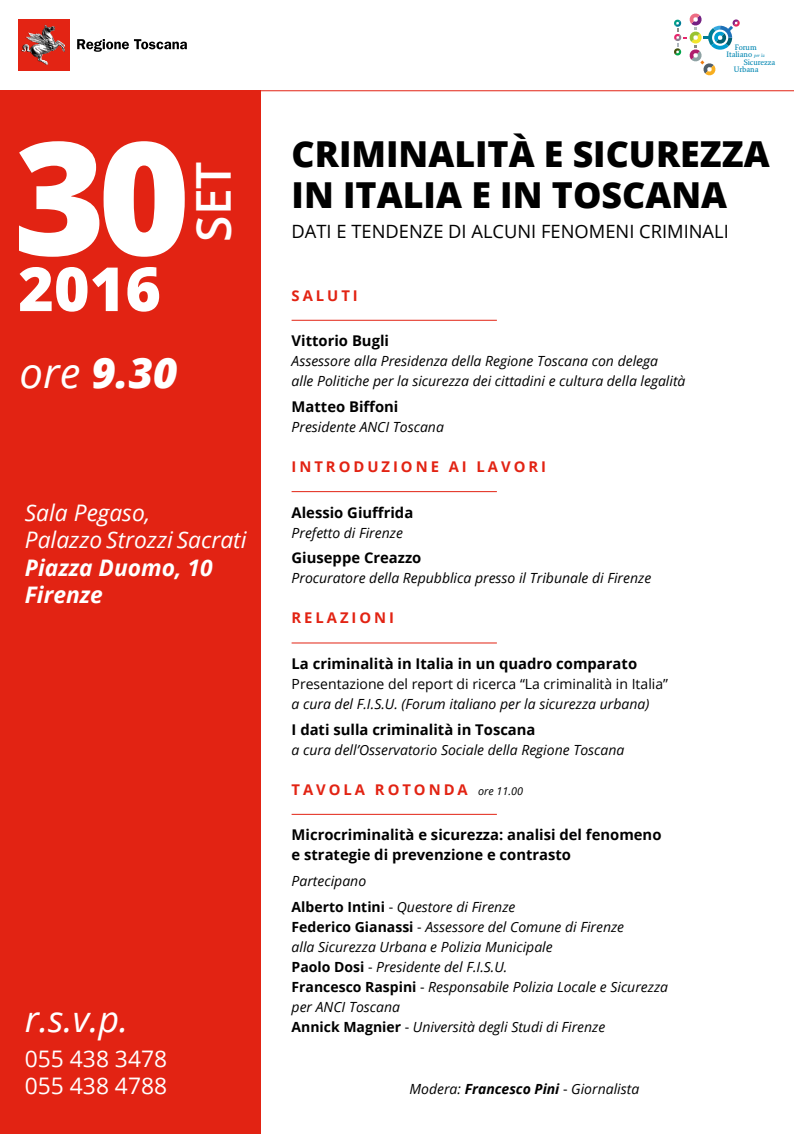
<style>
.page{position:relative;width:794px;height:1134px;background:#fff}
.page>*{position:absolute;margin:0;border:0;box-sizing:border-box;transform-origin:0 0}
.t1{font:800 157.44px "Open Sans";color:#fff}
.t2{font:800 60.88px "Open Sans";color:#fff}
.t3{font:600 48px "Open Sans";color:#fff}
.t4{font:italic 800 42px "Open Sans";color:#fff}
.t5{font:italic 36px "Open Sans";color:#fff}
.t6{font:800 35.76px "Open Sans";color:#000}
.t7{font:italic 22.8px "Open Sans";color:#fff}
.t8{font:italic 700 22.8px "Open Sans";color:#fff}
.t9{font:22.8px "Open Sans";color:#fff}
.t10{font:18.32px "Open Sans";color:#000}
.t11{font:700 14.8px "Open Sans";color:#000}
.t12{font:700 14.8px "Open Sans";letter-spacing:.2em;color:#e22313}
.t13{font:italic 14px/20px "Open Sans";color:#000}
.t14{font:14px "Open Sans";color:#000}
.t15{font:italic 10.8px "Open Sans";color:#000}
.t16{font:600 7.52px/7.2px "Fresco Pro";color:#0086b1;text-align:center}
.s1{font-weight:400}
.s2{font-weight:400;font-style:italic;font-size:4.52px}
.s3{font-weight:700;font-style:normal}
.s4{font-style:normal}
.s5{font-weight:700}
</style>
<div class="page">
<div style="left:0;top:90px;width:261px;height:1044px;background:#e22313"></div>
<hr style="left:291px;top:320px;width:206px;height:1px;background:#e22313">
<hr style="left:291px;top:491px;width:206px;height:1px;background:#e22313">
<hr style="left:291px;top:643px;width:206px;height:1px;background:#e22313">
<hr style="left:291px;top:814px;width:206px;height:1px;background:#e22313">
<div style="left:18px;top:19px;width:52px;height:52px;background:#e32414"></div>
<img style="left:21px;top:24px;width:45px;height:41px">
<svg style="left:77px;top:39px;width:110px;height:13px"></svg>
<svg style="left:674px;top:14px;width:66px;height:61px"></svg>
<hr style="left:0;top:90px;width:794px;height:1px;background:#e22313">
<p class="t1" style="left:14px;top:78px;width:178px">30</p>
<h2 class="t2" style="left:18px;top:243px;width:144px">2016</h2>
<p class="t3" style="left:181px;top:242px;width:82px;rotate:-90deg">SET</p>
<p class="t4" style="left:20px;top:340px;width:159px"><span class="s1">ore</span> 9.30</p>
<p class="t7" style="left:25px;top:497px;width:127px">Sala Pegaso,</p>
<p class="t7" style="left:25px;top:524px;width:223px">Palazzo Strozzi Sacrati</p>
<p class="t8" style="left:25px;top:551px;width:189px">Piazza Duomo, 10</p>
<p class="t8" style="left:25px;top:579px;width:80px">Firenze</p>
<p class="t5" style="left:25px;top:994px;width:105px">r.s.v.p.</p>
<p class="t9" style="left:25px;top:1043px;width:144px">055 438 3478</p>
<p class="t9" style="left:25px;top:1070px;width:144px">055 438 4788</p>
<p class="t16" style="left:726px;top:43px;width:40px">Forum<br>Italiano <span class="s2">per la</span></p>
<p class="t16" style="left:733px;top:58px;width:43px;text-align:left;text-indent:10px">Sicurezza<br>Urbana</p>
<p class="t6" style="left:291px;top:127px;width:479px">CRIMINALITÀ E SICUREZZA</p>
<p class="t6" style="left:291px;top:168px;width:437px">IN ITALIA E IN TOSCANA</p>
<p class="t10" style="left:291px;top:218px;width:439px">DATI E TENDENZE DI ALCUNI FENOMENI CRIMINALI</p>
<p class="t12" style="left:291px;top:285px;width:68px">SALUTI</p>
<p class="t11" style="left:291px;top:330px;width:99px">Vittorio Bugli</p>
<p class="t13" style="left:291px;top:351px;width:368px">Assessore alla Presidenza della Regione Toscana con delega</p>
<p class="t13" style="left:291px;top:371px;width:395px">alle Politiche per la sicurezza dei cittadini e cultura della legalità</p>
<p class="t11" style="left:291px;top:396px;width:108px">Matteo Biffoni</p>
<p class="t13" style="left:291px;top:417px;width:154px">Presidente ANCI Toscana</p>
<p class="t12" style="left:291px;top:456px;width:256px">INTRODUZIONE AI LAVORI</p>
<p class="t11" style="left:291px;top:502px;width:123px">Alessio Giuffrida</p>
<p class="t13" style="left:291px;top:522px;width:113px">Prefetto di Firenze</p>
<p class="t11" style="left:291px;top:547px;width:131px">Giuseppe Creazzo</p>
<p class="t13" style="left:291px;top:568px;width:361px">Procuratore della Repubblica presso il Tribunale di Firenze</p>
<p class="t12" style="left:291px;top:607px;width:104px">RELAZIONI</p>
<p class="t11" style="left:291px;top:653px;width:347px">La criminalità in Italia in un quadro comparato</p>
<p class="t14" style="left:291px;top:674px;width:378px">Presentazione del report di ricerca “La criminalità in Italia”</p>
<p class="t13" style="left:291px;top:694px;width:359px">a cura del F.I.S.U. (Forum italiano per la sicurezza urbana)</p>
<p class="t11" style="left:291px;top:719px;width:245px">I dati sulla criminalità in Toscana</p>
<p class="t13" style="left:291px;top:739px;width:334px">a cura dell’Osservatorio Sociale della Regione Toscana</p>
<p class="t12" style="left:291px;top:779px;width:178px">TAVOLA ROTONDA</p>
<p class="t11" style="left:291px;top:824px;width:371px">Microcriminalità e sicurezza: analisi del fenomeno</p>
<p class="t11" style="left:291px;top:844px;width:281px">e strategie di prevenzione e contrasto</p>
<p class="t13" style="left:291px;top:871px;width:76px">Partecipano</p>
<p class="t13" style="left:291px;top:896px;width:225px"><span class="s3">Alberto Intini</span> <span class="s4">-</span> Questore di Firenze</p>
<p class="t13" style="left:291px;top:916px;width:334px"><span class="s3">Federico Gianassi</span> <span class="s4">-</span> Assessore del Comune di Firenze</p>
<p class="t13" style="left:291px;top:936px;width:263px">alla Sicurezza Urbana e Polizia Municipale</p>
<p class="t13" style="left:291px;top:956px;width:217px"><span class="s3">Paolo Dosi</span> <span class="s4">-</span> Presidente del F.I.S.U.</p>
<p class="t13" style="left:291px;top:976px;width:378px"><span class="s3">Francesco Raspini</span> <span class="s4">-</span> Responsabile Polizia Locale e Sicurezza per ANCI Toscana</p>
<p class="t13" style="left:291px;top:1016px;width:315px"><span class="s3">Annick Magnier</span> <span class="s4">-</span> Università degli Studi di Firenze</p>
<p class="t15" style="left:478px;top:783px;width:47px">ore 11.00</p>
<p class="t13" style="left:409px;top:1079px;width:231px">Modera: <span class="s5">Francesco Pini</span> <span class="s4">-</span> Giornalista</p>
</div>
